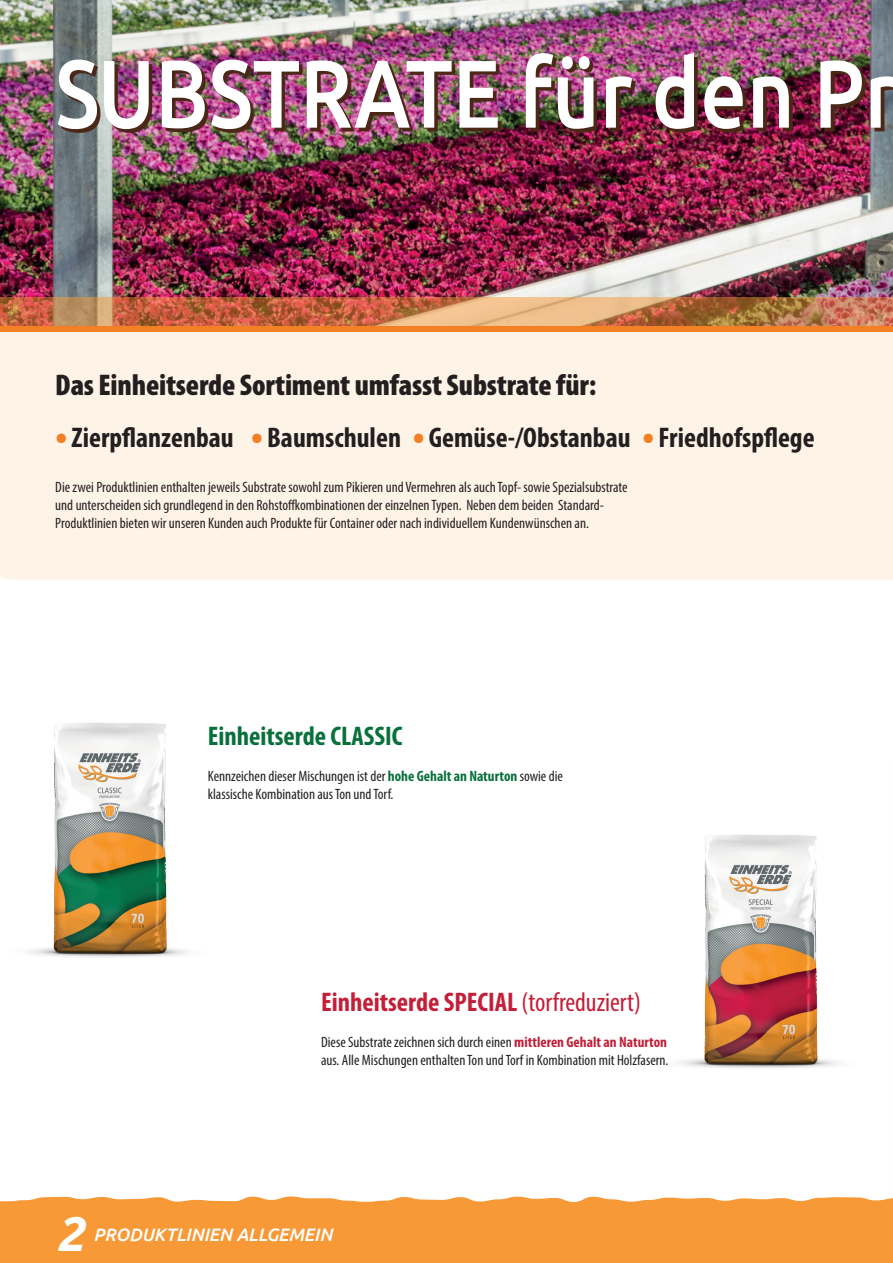
<style>
.page{position:relative;width:893px;height:1263px;background:#fff}
.page>*{position:absolute;margin:0;border:0;box-sizing:border-box;transform-origin:0 0}
.t1{font:500 96px "Ubuntu";color:#fff;scale:.85 1}
.t2{font:italic 700 49.95px "Ubuntu";color:#fff}
.t3{font:900 condensed 30px "Myriad Pro";letter-spacing:-.005em;color:#231f20}
.t4{font:700 condensed 28.5px "Myriad Pro";color:#231f20}
.t5{font:700 condensed 27px "Myriad Pro";color:#c31f39}
.t6{font:700 condensed 27px "Myriad Pro";color:#08703b}
.t7{font:italic 500 18px "Ubuntu";color:#fff}
.t8{font:condensed 15px/18px "Myriad Pro";color:#231f20}
.s1{font-size:43.5px;color:#f48026}
.s2{font-weight:700;color:#08703b}
.s3{font-weight:400}
.s4{font-weight:700;color:#c31f39}
</style>
<div class="page">
<div style="left:0;top:332px;width:893px;height:248px;background:#fef3e7"></div>
<img style="left:0;top:0;width:893px;height:298px">
<div style="left:0;top:1196px;width:893px;height:67px;background:#f79936"></div>
<svg style="left:0;top:298px;width:893px;height:34px;background:#c77d52"></svg>
<div style="left:0;top:326px;width:893px;height:5px;background:#f48026"></div>
<img style="left:61px;top:57px;width:832px;height:92px">
<img style="left:29px;top:723px;width:158px;height:234px">
<img style="left:680px;top:834px;width:158px;height:234px">
<h1 class="t1" style="left:55px;top:33px;width:992px">SUBSTRATE für den Pr</h1>
<h3 class="t3" style="left:55px;top:368px;width:542px">Das Einheitserde Sortiment umfasst Substrate für:</h3>
<h3 class="t4" style="left:55px;top:422px;width:761px"><span class="s1">•</span>Zierpflanzenbau <span class="s1">•</span> Baumschulen <span class="s1">•</span> Gemüse-/Obstanbau <span class="s1">•</span>Friedhofspflege</h3>
<p class="t8" style="left:55px;top:478px;width:574px">Die zwei Produktlinien enthalten jeweils Substrate sowohl zum Pikieren und Vermehren als auch Topf- sowie Spezialsubstrate und unterscheiden sich grundlegend in den Rohstoffkombinationen der einzelnen Typen. Neben dem beiden Standard-<br>Produktlinien bieten wir unseren Kunden auch Produkte für Container oder nach individuellem Kundenwünschen an.</p>
<h3 class="t6" style="left:208px;top:721px;width:196px">Einheitserde CLASSIC</h3>
<p class="t8" style="left:208px;top:767px;width:357px">Kennzeichen dieser Mischungen ist der <span class="s2">hohe Gehalt an Naturton</span> sowie die klassische Kombination aus Ton und Torf.</p>
<h3 class="t5" style="left:321px;top:987px;width:321px">Einheitserde SPECIAL <span class="s3">(torfreduziert)</span></h3>
<p class="t8" style="left:321px;top:1033px;width:349px">Diese Substrate zeichnen sich durch einen <span class="s4">mittleren Gehalt an Naturton </span>aus. Alle Mischungen enthalten Ton und Torf in Kombination mit Holzfasern.</p>
<h2 class="t2" style="left:55px;top:1202px;width:30px">2</h2>
<p class="t7" style="left:94px;top:1223px;width:240px">PRODUKTLINIEN ALLGEMEIN</p>
</div>
